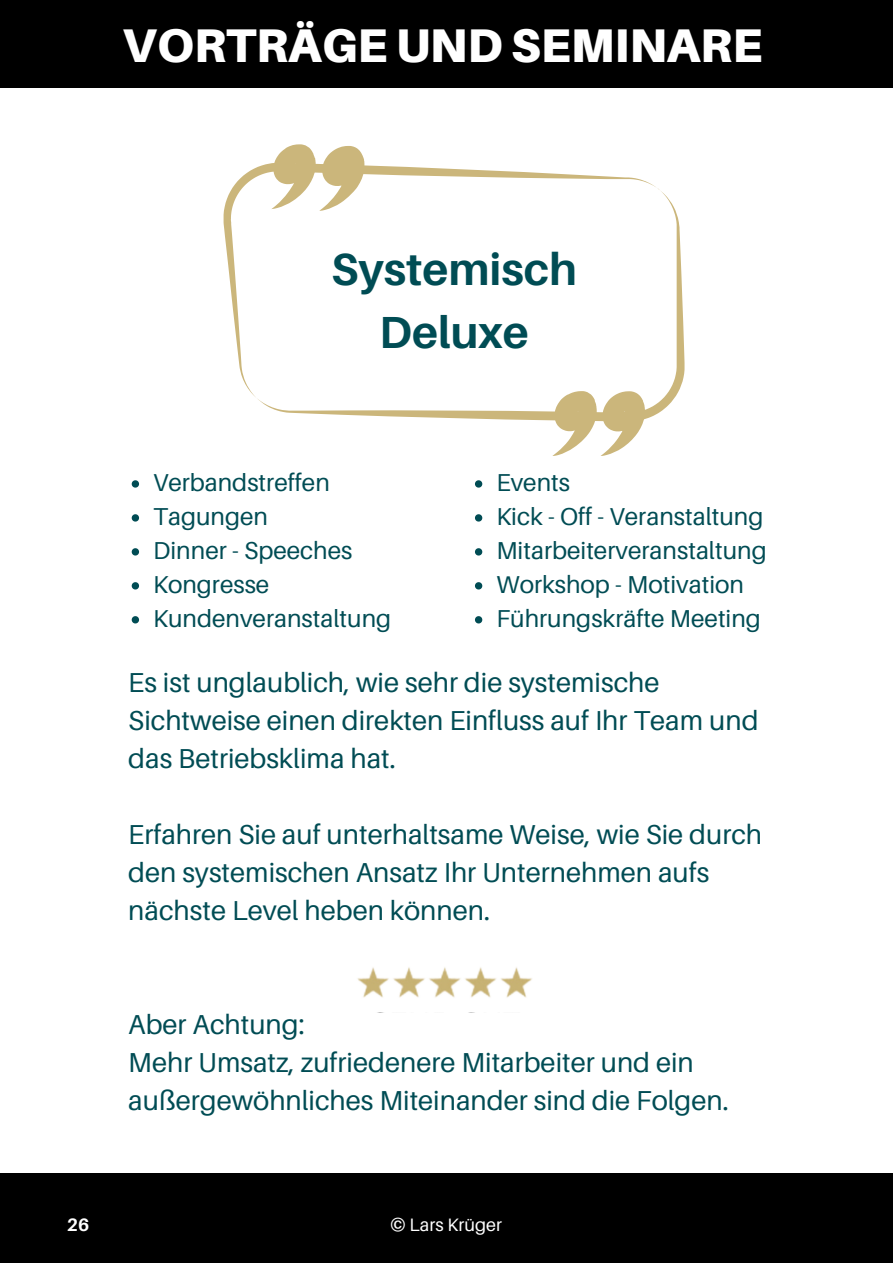
<style>
.page{position:relative;width:893px;height:1264px;background:#fff}
.page>*{position:absolute;margin:0;border:0;box-sizing:border-box;transform-origin:0 0}
.t1{font:900 47.25px "Aileron";color:#fff}
.t2{font:700 45px/63px "Aileron";color:#004c54;text-align:center}
.t3{font:27.45px/38px "Aileron";color:#004c54}
.t4{font:24.45px/33.9px "Aileron";color:#004c54}
.t5{font:18px "Aileron";color:#fff}
.t6{font:700 18px "Aileron";color:#fff}
</style>
<div class="page">
<div style="left:0;top:0;width:892px;height:88px;background:#000"></div>
<div style="left:0;top:1173px;width:892px;height:89px;background:#000"></div>
<img style="left:357px;top:967px;width:175px;height:31px">
<svg style="left:223px;top:163px;width:436px;height:234px"></svg>
<svg style="left:256px;top:190px;width:428px;height:231px"></svg>
<svg style="left:271px;top:144px;width:93px;height:67px"></svg>
<svg style="left:552px;top:391px;width:93px;height:65px"></svg>
<svg style="left:132px;top:480px;width:7px;height:7px"></svg>
<svg style="left:132px;top:514px;width:7px;height:7px"></svg>
<svg style="left:132px;top:548px;width:7px;height:7px"></svg>
<svg style="left:132px;top:582px;width:7px;height:7px"></svg>
<svg style="left:132px;top:616px;width:7px;height:7px"></svg>
<svg style="left:475px;top:480px;width:7px;height:7px"></svg>
<svg style="left:475px;top:514px;width:7px;height:7px"></svg>
<svg style="left:475px;top:548px;width:7px;height:7px"></svg>
<svg style="left:475px;top:582px;width:7px;height:7px"></svg>
<svg style="left:475px;top:616px;width:7px;height:7px"></svg>
<h1 class="t1" style="left:122px;top:16px;width:642px">VORTRÄGE UND SEMINARE</h1>
<h2 class="t2" style="left:331px;top:236px;width:247px">Systemisch<br>Deluxe</h2>
<p class="t4" style="left:153px;top:465px;width:239px">Verbandstreffen<br>Tagungen<br>Dinner - Speeches<br>Kongresse<br>Kundenveranstaltung</p>
<p class="t4" style="left:496px;top:465px;width:272px">Events<br>Kick - Off - Veranstaltung<br>Mitarbeiterveranstaltung<br>Workshop - Motivation<br>Führungskräfte Meeting</p>
<p class="t3" style="left:128px;top:663px;width:631px">Es ist unglaublich, wie sehr die systemische<br>Sichtweise einen direkten Einfluss auf Ihr Team und das Betriebsklima hat.</p>
<p class="t3" style="left:128px;top:815px;width:635px">Erfahren Sie auf unterhaltsame Weise, wie Sie durch den systemischen Ansatz Ihr Unternehmen aufs nächste Level heben können.</p>
<p class="t3" style="left:128px;top:1005px;width:602px">Aber Achtung:<br>Mehr Umsatz, zufriedenere Mitarbeiter und ein außergewöhnliches Miteinander sind die Folgen.</p>
<p class="t6" style="left:67px;top:1213px;width:24px">26</p>
<p class="t5" style="left:390px;top:1213px;width:113px">© Lars Krüger</p>
</div>
